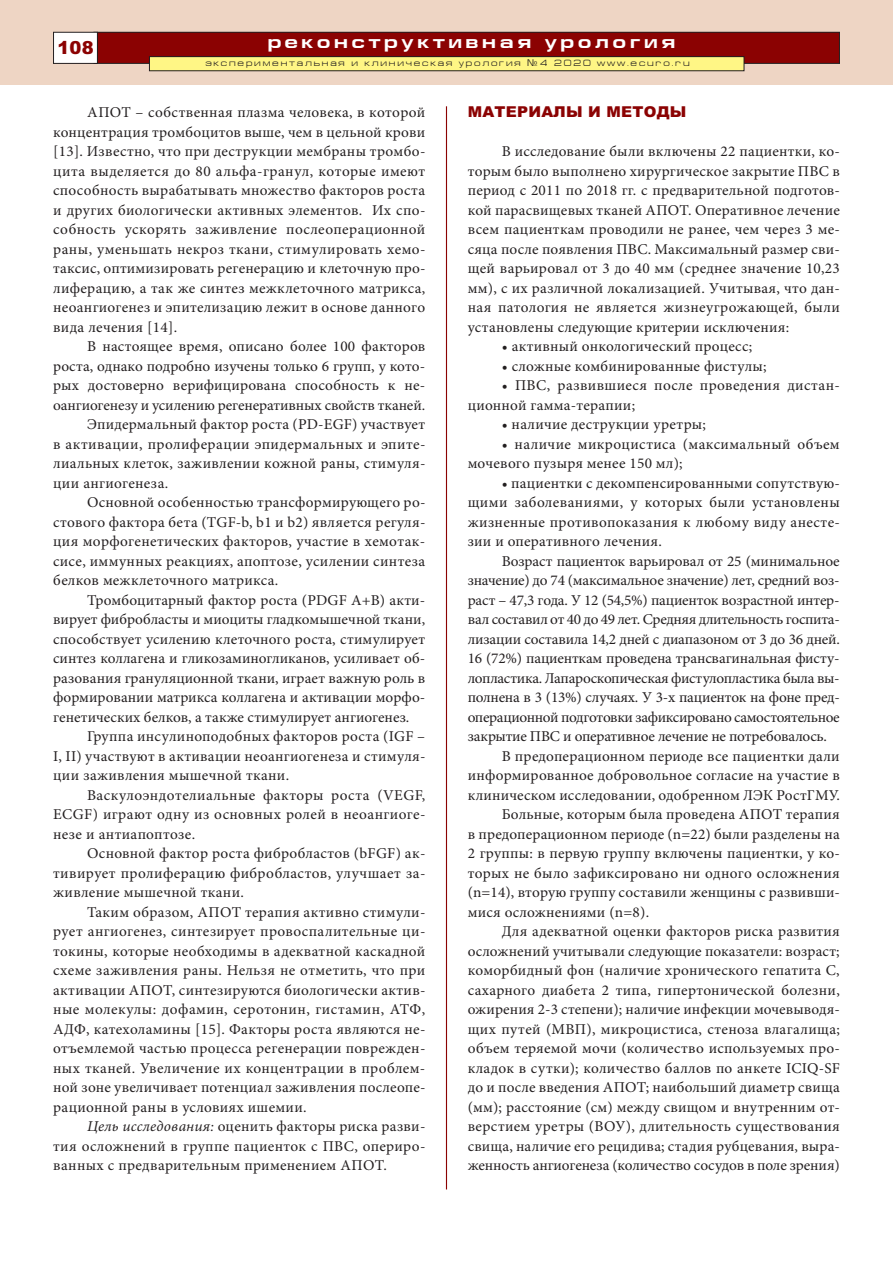
<style>
.page{position:relative;width:893px;height:1263px;background:#fff}
.page>*{position:absolute;margin:0;border:0;box-sizing:border-box;transform-origin:0 0}
.t1{font:700 18px "Europe Ext";letter-spacing:.2em;color:#fff}
.t2{font:900 18px "Arial";color:#8b0202}
.t3{font:15px/19.5px "Minion Pro";letter-spacing:.015em;color:#231f20;text-align:justify}
.t4{font:900 15px "Arial";letter-spacing:.015em;color:#8b0202}
.t5{font:9px "Europe Ext Normal";letter-spacing:.2em;color:#231f20}
.s1{font-family:"Europe"}
.s2{font-style:italic}
</style>
<div class="page">
<div style="left:0;top:0;width:893px;height:85px;background:#eed5c4"></div>
<div style="left:94px;top:33px;width:745px;height:30px;background:#8b0202"></div>
<div style="left:94px;top:32px;width:746px;height:32px;border:1px solid #231f20"></div>
<div style="left:54px;top:33px;width:43px;height:30px;background:#fff"></div>
<div style="left:53px;top:32px;width:45px;height:32px;border:1px solid #231f20"></div>
<div style="left:150px;top:57px;width:594px;height:13px;background:#fff685"></div>
<div style="left:149px;top:56px;width:595px;height:15px;border:1px solid #231f20"></div>
<hr style="left:446px;top:106px;width:1px;height:1083px;background:#8b0202">
<p class="t2" style="left:58px;top:37px;width:38px">108</p>
<p class="t1" style="left:268px;top:31px;width:409px">реконструктивная урология</p>
<p class="t5" style="left:205px;top:58px;width:486px">экспериментальная и клиническая урология <span class="s1">¹</span>4 2020 www.ecuro.ru</p>
<p class="t3" style="left:53px;top:104px;width:374px;text-indent:34px">АПОТ – собственная плазма человека, в которой концентрация тромбоцитов выше, чем в цельной крови [13]. Известно, что при деструкции мембраны тромбо&shy;цита выделяется до 80 альфа-гранул, которые имеют способность вырабатывать множество факторов роста и других биологически активных элементов. Их спо&shy;собность ускорять заживление послеоперационной раны, уменьшать некроз ткани, стимулировать хемо&shy;таксис, оптимизировать регенерацию и клеточную про&shy;лиферацию, а так же синтез межклеточного матрикса, неоангиогенез и эпителизацию лежит в основе данного вида лечения [14].</p>
<p class="t3" style="left:53px;top:338px;width:374px;text-indent:34px">В настоящее время, описано более 100 факторов роста, однако подробно изучены только 6 групп, у кото&shy;рых достоверно верифицирована способность к не&shy;оангиогенезу и усилению регенеративных свойств тканей.</p>
<p class="t3" style="left:53px;top:416px;width:374px;text-indent:34px">Эпидермальный фактор роста (PD-EGF) участвует в активации, пролиферации эпидермальных и эпите&shy;лиальных клеток, заживлении кожной раны, стимуля&shy;ции ангиогенеза.</p>
<p class="t3" style="left:53px;top:494px;width:374px;text-indent:34px">Основной особенностью трансформирующего ро&shy;стового фактора бета (TGF-b, b1 и b2) является регуля&shy;ция морфогенетических факторов, участие в хемотак&shy;сисе, иммунных реакциях, апоптозе, усилении синтеза белков межклеточного матрикса.</p>
<p class="t3" style="left:53px;top:592px;width:374px;text-indent:34px">Тромбоцитарный фактор роста (PDGF A+B) акти&shy;вирует фибробласты и миоциты гладкомышечной ткани, способствует усилению клеточного роста, стимулирует синтез коллагена и гликозаминогликанов, усиливает об&shy;разования грануляционной ткани, играет важную роль в формировании матрикса коллагена и активации морфо&shy;генетических белков, а также стимулирует ангиогенез.</p>
<p class="t3" style="left:53px;top:728px;width:374px;text-indent:34px">Группа инсулиноподобных факторов роста (IGF – I, II) участвуют в активации неоангиогенеза и стимуля&shy;ции заживления мышечной ткани.</p>
<p class="t3" style="left:53px;top:787px;width:374px;text-indent:34px">Васкулоэндотелиальные факторы роста (VEGF, ECGF) играют одну из основных ролей в неоангиоге&shy;незе и антиапоптозе.</p>
<p class="t3" style="left:53px;top:845px;width:374px;text-indent:34px">Основной фактор роста фибробластов (bFGF) ак&shy;тивирует пролиферацию фибробластов, улучшает за&shy;живление мышечной ткани.</p>
<p class="t3" style="left:53px;top:904px;width:374px;text-indent:34px">Таким образом, АПОТ терапия активно стимули&shy;рует ангиогенез, синтезирует провоспалительные ци&shy;токины, которые необходимы в адекватной каскадной схеме заживления раны. Нельзя не отметить, что при активации АПОТ, синтезируются биологически актив&shy;ные молекулы: дофамин, серотонин, гистамин, АТФ, АДФ, катехоламины [15]. Факторы роста являются не&shy;отъемлемой частью процесса регенерации поврежден&shy;ных тканей. Увеличение их концентрации в проблем&shy;ной зоне увеличивает потенциал заживления послеопе&shy;рационной раны в условиях ишемии.</p>
<p class="t3" style="left:53px;top:1118px;width:374px;text-indent:34px"><span class="s2">Цель исследования:</span> оценить факторы риска разви&shy;тия осложнений в группе пациенток с ПВС, опериро&shy;ванных с предварительным применением АПОТ.</p>
<p class="t4" style="left:468px;top:103px;width:220px">МАТЕРИАЛЫ И МЕТОДЫ</p>
<p class="t3" style="left:468px;top:143px;width:374px;text-indent:34px">В исследование были включены 22 пациентки, ко&shy;торым было выполнено хирургическое закрытие ПВС в период с 2011 по 2018 гг. с предварительной подготов&shy;кой парасвищевых тканей АПОТ. Оперативное лечение всем пациенткам проводили не ранее, чем через 3 ме&shy;сяца после появления ПВС. Максимальный размер сви&shy;щей варьировал от 3 до 40 мм (среднее значение 10,23 мм), с их различной локализацией. Учитывая, что дан&shy;ная патология не является жизнеугрожающей, были установлены следующие критерии исключения:</p>
<p class="t3" style="left:502px;top:338px;width:252px">• активный онкологический процесс;</p>
<p class="t3" style="left:502px;top:357px;width:266px">• сложные комбинированные фистулы;</p>
<p class="t3" style="left:468px;top:377px;width:374px;text-indent:34px">• ПВС, развившиеся после проведения дистан&shy;ционной гамма-терапии;</p>
<p class="t3" style="left:502px;top:416px;width:206px">• наличие деструкции уретры;</p>
<p class="t3" style="left:468px;top:435px;width:373px;text-indent:34px">• наличие микроцистиса (максимальный объем мочевого пузыря менее 150 мл);</p>
<p class="t3" style="left:468px;top:474px;width:374px;text-indent:34px">• пациентки с декомпенсированными сопутствую&shy;щими заболеваниями, у которых были установлены жизненные противопоказания к любому виду анесте&shy;зии и оперативного лечения.</p>
<p class="t3" style="left:468px;top:552px;width:374px;text-indent:34px">Возраст пациенток варьировал от 25 (минимальное значение) до 74 (максимальное значение) лет, средний воз&shy;раст – 47,3 года. У 12 (54,5%) пациенток возрастной интер&shy;вал составил от 40 до 49 лет. Средняя длительность госпита&shy;лизации составила 14,2 дней с диапазоном от 3 до 36 дней.<br>16 (72%) пациенткам проведена трансвагинальная фисту&shy;лопластика. Лапароскопическая фистулопластика была вы&shy;полнена в 3 (13%) случаях. У 3-х пациенток на фоне пред&shy;операционной подготовки зафиксировано самостоятельное закрытие ПВС и оперативное лечение не потребовалось.</p>
<p class="t3" style="left:468px;top:747px;width:374px;text-indent:34px">В предоперационном периоде все пациентки дали информированное добровольное согласие на участие в клиническом исследовании, одобренном ЛЭК РостГМУ.</p>
<p class="t3" style="left:468px;top:806px;width:374px;text-indent:34px">Больные, которым была проведена АПОТ терапия в предоперационном периоде (n=22) были разделены на 2 группы: в первую группу включены пациентки, у ко&shy;торых не было зафиксировано ни одного осложнения (n=14), вторую группу составили женщины с развивши&shy;мися осложнениями (n=8).</p>
<p class="t3" style="left:468px;top:923px;width:374px;text-indent:34px">Для адекватной оценки факторов риска развития осложнений учитывали следующие показатели: возраст; коморбидный фон (наличие хронического гепатита С, сахарного диабета 2 типа, гипертонической болезни, ожирения 2-3 степени); наличие инфекции мочевыводя&shy;щих путей (МВП), микроцистиса, стеноза влагалища; объем теряемой мочи (количество используемых про&shy;кладок в сутки); количество баллов по анкете ICIQ-SF до и после введения АПОТ; наибольший диаметр свища (мм); расстояние (см) между свищом и внутренним от&shy;верстием уретры (ВОУ), длительность существования свища, наличие его рецидива; стадия рубцевания, выра&shy;женность ангиогенеза (количество сосудов в поле зрения)</p>
</div>
